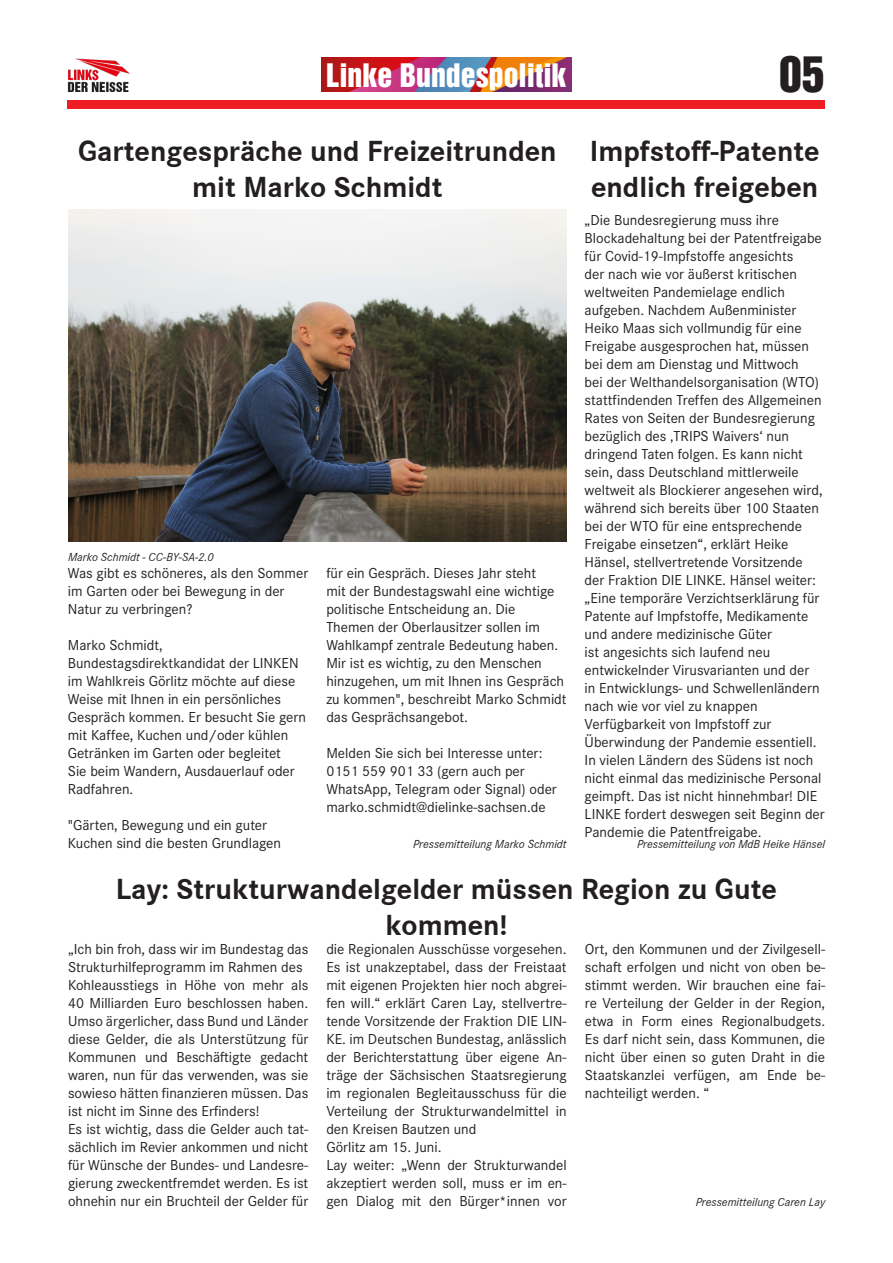
<style>
.page{position:relative;width:893px;height:1263px;background:#fff}
.page>*{position:absolute;margin:0;border:0;box-sizing:border-box;transform-origin:0 0}
.t1{font:45.6px "Helvetica Inserat";color:#231f20}
.Überschrift{font:30px/36px "Corporate S Bold";color:#231f20;text-align:center}
.t2{font:29.7px "Helvetica Inserat";color:#fff}
.Absatz_Corpo{font:15px/18px "Corporate S Pro";color:#231f20}
.Autoren___Bildunters{font:italic 12px "Corporate S Regular";color:#231f20}
</style>
<div class="page">
<div style="left:68px;top:100px;width:757px;height:9px;background:#ee1d23"></div>
<img style="left:322px;top:58px;width:249px;height:34px">
<img style="left:68px;top:58px;width:61px;height:34px">
<img style="left:68px;top:209px;width:499px;height:333px">
<p class="t2" style="left:326px;top:57px;width:242px">Linke Bundespolitik</p>
<p class="t1" style="left:779px;top:46px;width:47px">05</p>
<p class="Überschrift" style="left:590px;top:133px;width:231px;text-align:left">Impfstoff-Patente endlich freigeben</p>
<p class="Absatz_Corpo" style="left:585px;top:210px;width:239px">„Die Bundesregierung muss ihre Blockadehaltung bei der Patentfreigabe für Covid-19-Impfstoffe angesichts<br>der nach wie vor äußerst kritischen weltweiten Pandemielage endlich aufgeben. Nachdem Außenminister Heiko Maas sich vollmundig für eine Freigabe ausgesprochen hat, müssen bei dem am Dienstag und Mittwoch<br>bei der Welthandelsorganisation (WTO) stattfindenden Treffen des Allgemeinen Rates von Seiten der Bundesregierung bezüglich des ‚TRIPS Waivers‘ nun dringend Taten folgen. Es kann nicht sein, dass Deutschland mittlerweile weltweit als Blockierer angesehen wird, während sich bereits über 100 Staaten bei der WTO für eine entsprechende Freigabe einsetzen“, erklärt Heike Hänsel, stellvertretende Vorsitzende der Fraktion DIE LINKE. Hänsel weiter:</p>
<p class="Absatz_Corpo" style="left:585px;top:588px;width:242px">„Eine temporäre Verzichtserklärung für Patente auf Impfstoffe, Medikamente und andere medizinische Güter<br>ist angesichts sich laufend neu entwickelnder Virusvarianten und der<br>in Entwicklungs- und Schwellenländern nach wie vor viel zu knappen Verfügbarkeit von Impfstoff zur Überwindung der Pandemie essentiell.<br>In vielen Ländern des Südens ist noch nicht einmal das medizinische Personal geimpft. Das ist nicht hinnehmbar! DIE LINKE fordert deswegen seit Beginn der Pandemie die Patentfreigabe.</p>
<p class="Autoren___Bildunters" style="left:637px;top:837px;width:190px">Pressemitteilung von MdB Heike Hänsel</p>
<p class="Überschrift" style="left:78px;top:133px;width:480px">Gartengespräche und Freizeitrunden mit Marko Schmidt</p>
<p class="Autoren___Bildunters" style="left:68px;top:550px;width:147px">Marko Schmidt - CC-BY-SA-2.0</p>
<p class="Absatz_Corpo" style="left:326px;top:562px;width:242px">für ein Gespräch. Dieses Jahr steht<br>mit der Bundestagswahl eine wichtige politische Entscheidung an. Die Themen der Oberlausitzer sollen im Wahlkampf zentrale Bedeutung haben.<br>Mir ist es wichtig, zu den Menschen hinzugehen, um mit Ihnen ins Gespräch zu kommen", beschreibt Marko Schmidt das Gesprächsangebot.</p>
<p class="Absatz_Corpo" style="left:326px;top:742px;width:232px">Melden Sie sich bei Interesse unter:<br>0151 559 901 33 (gern auch per WhatsApp, Telegram oder Signal) oder marko.schmidt@dielinke-sachsen.de</p>
<p class="Autoren___Bildunters" style="left:413px;top:837px;width:155px">Pressemitteilung Marko Schmidt</p>
<p class="Überschrift" style="left:116px;top:872px;width:663px">Lay: Strukturwandelgelder müssen Region zu Gute</p>
<p class="Überschrift" style="left:385px;top:908px;width:123px">kommen!</p>
<p class="Absatz_Corpo" style="left:68px;top:939px;width:242px">„Ich bin froh, dass wir im Bundestag das<br>Strukturhilfeprogramm im Rahmen des</p>
<p class="Absatz_Corpo" style="left:68px;top:975px;width:242px;text-align:justify">Kohleausstiegs in Höhe von mehr als 40 Milliarden Euro beschlossen haben.<br>Umso ärgerlicher, dass Bund und Länder diese Gelder, die als Unterstützung für Kommunen und Beschäftigte gedacht waren, nun für das verwenden, was sie sowieso hätten finanzieren müssen. Das ist nicht im Sinne des Erfinders!</p>
<p class="Absatz_Corpo" style="left:68px;top:1119px;width:242px;text-align:justify">Es ist wichtig, dass die Gelder auch tat&shy;sächlich im Revier ankommen und nicht für Wünsche der Bundes- und Landesre&shy;gierung zweckentfremdet werden. Es ist ohnehin nur ein Bruchteil der Gelder für</p>
<p class="Absatz_Corpo" style="left:68px;top:562px;width:242px">Was gibt es schöneres, als den Sommer im Garten oder bei Bewegung in der<br>Natur zu verbringen?</p>
<p class="Absatz_Corpo" style="left:68px;top:634px;width:240px">Marko Schmidt,<br>Bundestagsdirektkandidat der LINKEN im Wahlkreis Görlitz möchte auf diese<br>Weise mit Ihnen in ein persönliches<br>Gespräch kommen. Er besucht Sie gern mit Kaffee, Kuchen und/oder kühlen<br>Getränken im Garten oder begleitet<br>Sie beim Wandern, Ausdauerlauf oder<br>Radfahren.</p>
<p class="Absatz_Corpo" style="left:68px;top:814px;width:215px">"Gärten, Bewegung und ein guter<br>Kuchen sind die besten Grundlagen</p>
<p class="Absatz_Corpo" style="left:585px;top:939px;width:242px;text-align:justify">Ort, den Kommunen und der Zivilgesell&shy;schaft erfolgen und nicht von oben be&shy;stimmt werden. Wir brauchen eine fai&shy;re Verteilung der Gelder in der Region, etwa in Form eines Regionalbudgets.<br>Es darf nicht sein, dass Kommunen, die nicht über einen so guten Draht in die Staatskanzlei verfügen, am Ende be&shy;nachteiligt werden. “</p>
<p class="Absatz_Corpo" style="left:326px;top:939px;width:242px;text-align:justify">die Regionalen Ausschüsse vorgesehen.<br>Es ist unakzeptabel, dass der Freistaat mit eigenen Projekten hier noch abgrei&shy;fen will.“ erklärt Caren Lay, stellvertre&shy;tende Vorsitzende der Fraktion DIE LIN-KE. im Deutschen Bundestag, anlässlich der Berichterstattung über eigene An&shy;träge der Sächsischen Staatsregierung im regionalen Begleitausschuss für die Verteilung der Strukturwandelmittel in den Kreisen Bautzen und</p>
<p class="Absatz_Corpo" style="left:326px;top:1137px;width:117px">Görlitz am 15. Juni.</p>
<p class="Absatz_Corpo" style="left:326px;top:1155px;width:242px;text-align:justify">Lay weiter: „Wenn der Strukturwandel akzeptiert werden soll, muss er im en&shy;gen Dialog mit den Bürger*innen vor</p>
<p class="Autoren___Bildunters" style="left:696px;top:1195px;width:131px">Pressemitteilung Caren Lay</p>
</div>
